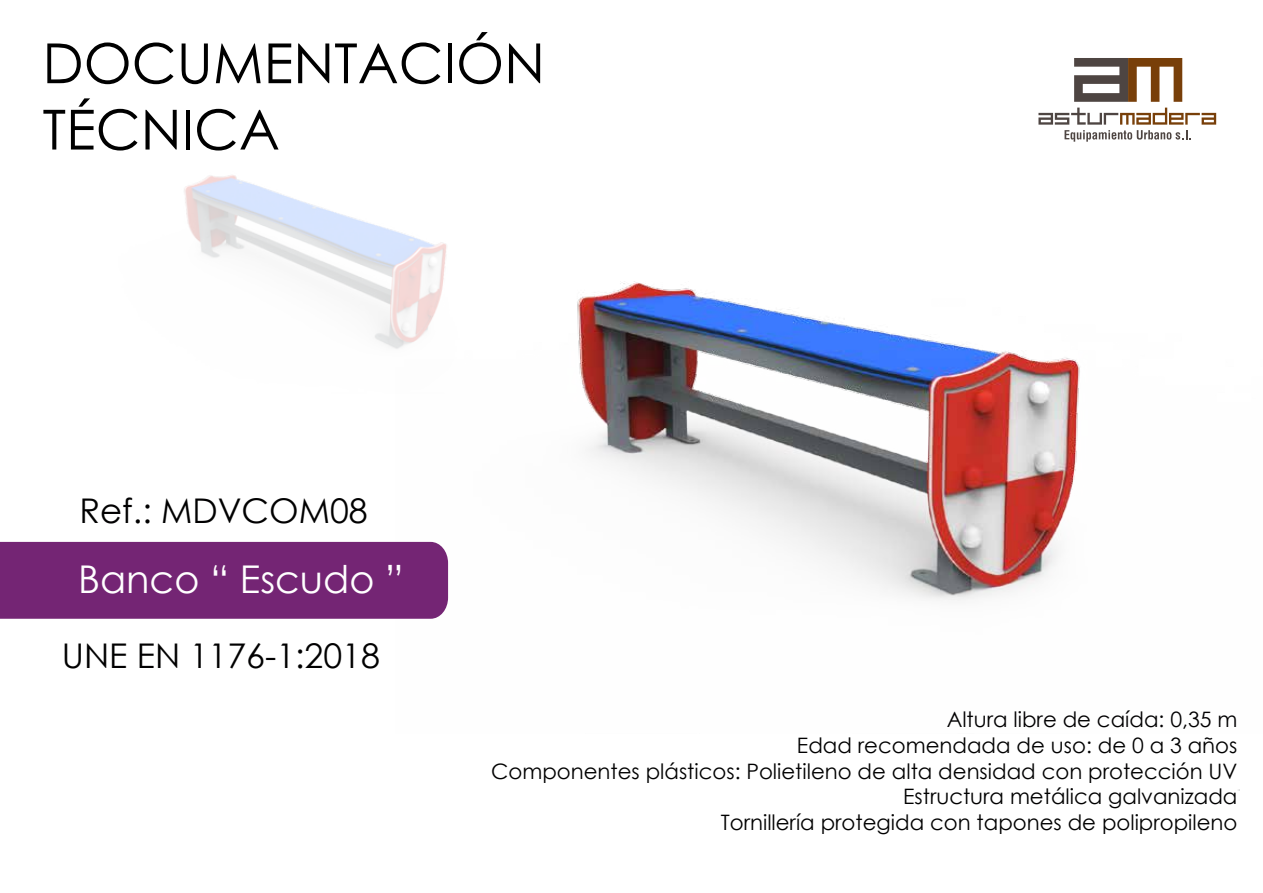
<style>
.page{position:relative;width:1263px;height:893px;background:#fff}
.page>*{position:absolute;margin:0;border:0;box-sizing:border-box;transform-origin:0 0}
.t1{font:55.35px/66.3px "Century Gothic";color:#000}
.t2{font:38.25px "Century Gothic";color:#fff}
.t3{font:34.05px "Century Gothic";color:#010001}
.t4{font:21.3px/25.5px "Century Gothic";color:#010001;text-align:right}
</style>
<div class="page">
<svg style="left:1074px;top:58px;width:108px;height:44px"></svg>
<img style="left:395px;top:109px;width:822px;height:492px">
<img style="left:184px;top:109px;width:339px;height:284px">
<div style="left:0;top:542px;width:448px;height:77px;background:#742574"></div>
<h1 class="t1" style="left:43px;top:29px;width:504px">DOCUMENTACIÓN<br>TÉCNICA</h1>
<h3 class="t3" style="left:79px;top:486px;width:290px">Ref.: MDVCOM08</h3>
<h2 class="t2" style="left:78px;top:552px;width:327px">Banco “ Escudo ”</h2>
<h3 class="t3" style="left:62px;top:631px;width:320px">UNE EN 1176-1:2018</h3>
<p class="t4" style="left:491px;top:707px;width:748px">Altura libre de caída: 0,35 m<br>Edad recomendada de uso: de 0 a 3 años<br>Componentes plásticos: Polietileno de alta densidad con protección UV Estructura metálica galvanizada<br>Tornillería protegida con tapones de polipropileno</p>
</div>
